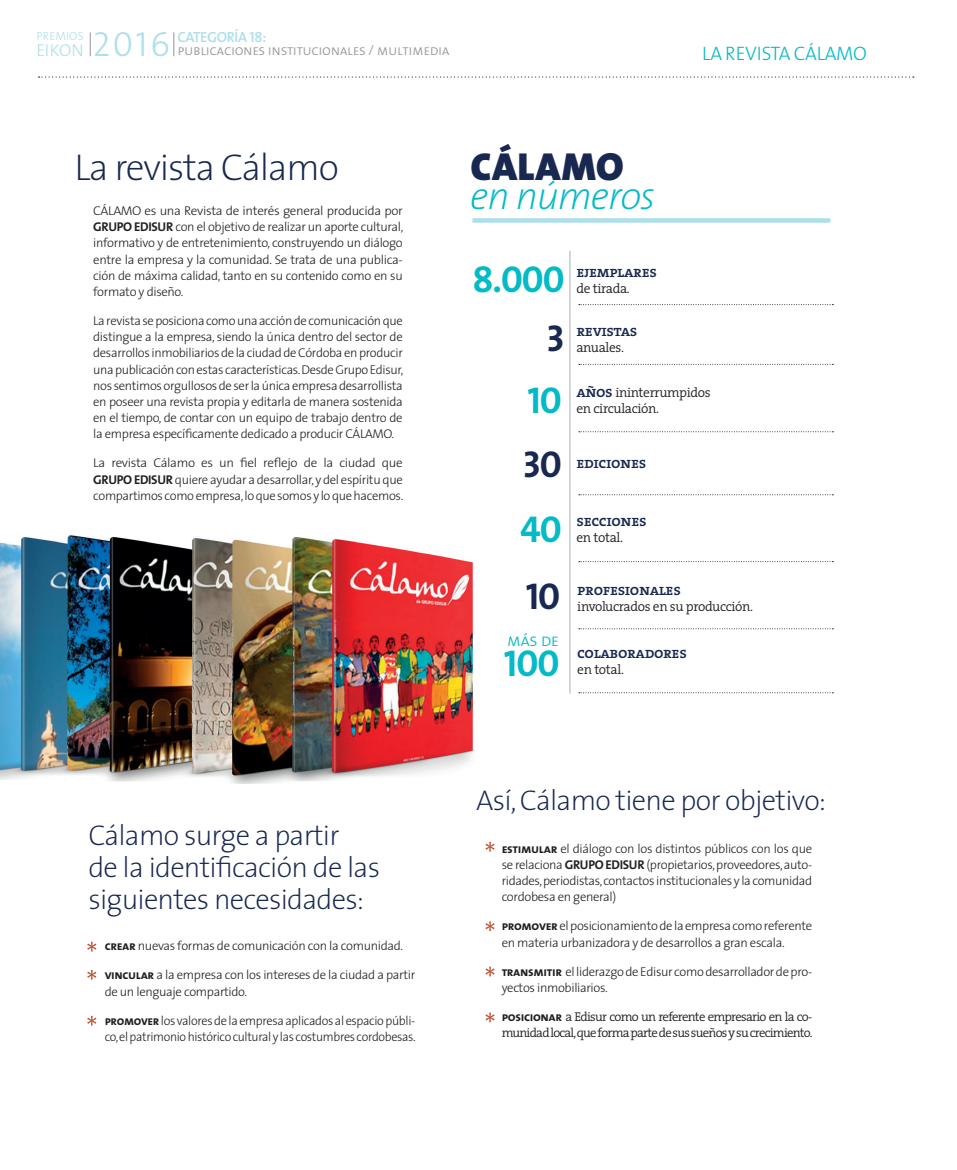
<style>
.page{position:relative;width:957px;height:1170px;background:#fff}
.page>*{position:absolute;margin:0;border:0;box-sizing:border-box;transform-origin:0 0}
.t1{font:italic 200 39.3px "The Sans";letter-spacing:-.03em;color:#03bac6}
.t2{font:900 39.3px "The Sans";letter-spacing:.005em;color:#182850}
.t3{font:200 37.5px "The Sans";letter-spacing:-.03em;color:#182850}
.t4{font:37.5px "The Sans Bold Caps";letter-spacing:-.025em;color:#03bac6}
.t5{font:37.5px "The Sans Bold Caps";color:#182850}
.t6{font:200 28.65px/32.1px "The Sans";letter-spacing:-.025em;color:#182850}
.t7{font:19.5px "The Sans Light Caps";letter-spacing:-.015em;color:#03bac6}
.t8{font:18px "The Sans Light Caps";color:#03bac6}
.t9{font:300 17.25px "The Sans";letter-spacing:-.01em;color:#addfeb}
.t10{font:15.45px "The Serif Semi Bold Caps";letter-spacing:-.025em;color:#182850}
.t11{font:14.7px "The Sans Light Caps";letter-spacing:-.025em;color:#939598}
.t12{font:14.7px "The Sans Semi Bold Caps";letter-spacing:-.025em;color:#addfeb}
.t13{font:300 13.5px/16.2px "The Serif";letter-spacing:-.025em;color:#231f20}
.t14{font:300 12.75px/16.2px "The Sans";letter-spacing:-.025em;color:#231f20;text-align:justify}
.t15{font:300 12.75px/16.2px "The Serif";letter-spacing:-.055em;color:#231f20}
.t16{font:300 11.85px "The Sans";letter-spacing:.005em;color:#addfeb}
.s1{font-family:"The Sans Light Caps";font-weight:400;font-size:34.95px}
.s2{font-family:"The Sans Bold Caps";font-weight:400}
.s3{font-family:"The Serif Semi Bold Caps";font-weight:400;font-size:15.45px;color:#182850}
</style>
<div class="page">
<img style="left:0;top:535px;width:475px;height:248px">
<svg style="left:485px;top:841px;width:10px;height:10px"></svg>
<svg style="left:485px;top:966px;width:10px;height:10px"></svg>
<svg style="left:485px;top:1012px;width:10px;height:10px"></svg>
<svg style="left:87px;top:1015px;width:9px;height:10px"></svg>
<svg style="left:87px;top:969px;width:9px;height:10px"></svg>
<svg style="left:87px;top:941px;width:9px;height:10px"></svg>
<svg style="left:485px;top:921px;width:10px;height:10px"></svg>
<svg style="left:90px;top:32px;width:1px;height:24px"></svg>
<svg style="left:174px;top:32px;width:1px;height:24px"></svg>
<svg style="left:579px;top:304px;width:254px;height:1px"></svg>
<svg style="left:579px;top:364px;width:254px;height:1px"></svg>
<svg style="left:579px;top:431px;width:254px;height:1px"></svg>
<svg style="left:579px;top:494px;width:254px;height:1px"></svg>
<svg style="left:579px;top:561px;width:254px;height:1px"></svg>
<svg style="left:579px;top:628px;width:254px;height:1px"></svg>
<svg style="left:579px;top:692px;width:254px;height:1px"></svg>
<hr style="left:569px;top:251px;width:2px;height:442px;background:#c7c8ca">
<div style="left:472px;top:218px;width:358px;height:5px;background:#addfeb"></div>
<svg style="left:39px;top:76px;width:875px;height:2px"></svg>
<p class="t12" style="left:177px;top:25px;width:90px">CATEGORÍA 18:</p>
<p class="t11" style="left:177px;top:42px;width:274px">publicaciones institucionales / multimedia</p>
<h3 class="t9" style="left:37px;top:36px;width:135px">EIKON <span class="s1">2016</span></h3>
<h3 class="t7" style="left:702px;top:42px;width:166px">LA REVISTA CÁLAMO</h3>
<p class="t16" style="left:37px;top:27px;width:48px">PREMIOS</p>
<h2 class="t3" style="left:74px;top:147px;width:266px">La revista Cálamo</h2>
<p class="t14" style="left:93px;top:202px;width:312px">CÁLAMO es una Revista de interés general producida por <span class="s2">GRUPO EDISUR</span> con el objetivo de realizar un aporte cultural, informativo y de entretenimiento, construyendo un diálogo entre la empresa y la comunidad. Se trata de una publica&shy;ción de máxima calidad, tanto en su contenido como en su formato y diseño.</p>
<p class="t14" style="left:93px;top:312px;width:312px">La revista se posiciona como una acción de comunicación que distingue a la empresa, siendo la única dentro del sector de desarrollos inmobiliarios de la ciudad de Córdoba en producir una publicación con estas características. Desde Grupo Edisur, nos sentimos orgullosos de ser la única empresa desarrollista en poseer una revista propia y editarla de manera sostenida en el tiempo, de contar con un equipo de trabajo dentro de la empresa específicamente dedicado a producir CÁLAMO.</p>
<p class="t14" style="left:93px;top:454px;width:311px">La revista Cálamo es un fiel reflejo de la ciudad que <span class="s2">GRUPO EDISUR</span> quiere ayudar a desarrollar, y del espíritu que compartimos como empresa, lo que somos y lo que hacemos.</p>
<h3 class="t6" style="left:88px;top:820px;width:293px">Cálamo surge a partir<br>de la identificación de las siguientes necesidades:</h3>
<p class="t14" style="left:105px;top:937px;width:300px"><span class="s2">crear</span> nuevas formas de comunicación con la comunidad.</p>
<p class="t14" style="left:105px;top:966px;width:312px"><span class="s2">vincular</span> a la empresa con los intereses de la ciudad a partir de un lenguaje compartido.</p>
<p class="t14" style="left:105px;top:1011px;width:312px"><span class="s2">promover</span> los valores de la empresa aplicados al espacio públi&shy;co, el patrimonio histórico cultural y las costumbres cordobesas.</p>
<h1 class="t2" style="left:470px;top:134px;width:155px">CÁLAMO</h1>
<h1 class="t1" style="left:470px;top:163px;width:186px">en números</h1>
<h2 class="t4" style="left:473px;top:248px;width:93px">8.000</h2>
<h2 class="t5" style="left:547px;top:307px;width:19px">3</h2>
<h2 class="t4" style="left:527px;top:368px;width:36px">10</h2>
<h2 class="t5" style="left:523px;top:433px;width:40px">30</h2>
<h2 class="t4" style="left:520px;top:498px;width:43px">40</h2>
<p class="t10" style="left:576px;top:258px;width:82px">ejemplares</p>
<p class="t13" style="left:576px;top:280px;width:55px">de tirada.</p>
<p class="t10" style="left:576px;top:317px;width:62px">revistas</p>
<p class="t13" style="left:576px;top:339px;width:49px">anuales.</p>
<p class="t13" style="left:576px;top:383px;width:136px"><span class="s3">años</span> ininterrumpidos en circulación.</p>
<p class="t10" style="left:576px;top:450px;width:72px">ediciones</p>
<p class="t10" style="left:576px;top:507px;width:72px">secciones</p>
<p class="t13" style="left:576px;top:529px;width:48px">en total.</p>
<h2 class="t5" style="left:526px;top:565px;width:36px">10</h2>
<h3 class="t8" style="left:507px;top:629px;width:54px">más de</h3>
<h2 class="t4" style="left:504px;top:631px;width:57px">100</h2>
<p class="t10" style="left:577px;top:577px;width:105px">profesionales</p>
<p class="t13" style="left:577px;top:598px;width:177px">involucrados en su producción.</p>
<p class="t10" style="left:577px;top:639px;width:111px">colaboradores</p>
<p class="t13" style="left:577px;top:660px;width:48px">en total.</p>
<h3 class="t6" style="left:476px;top:785px;width:351px">Así, Cálamo tiene por objetivo:</h3>
<p class="t14" style="left:502px;top:840px;width:312px"><span class="s2">estimular</span> el diálogo con los distintos públicos con los que se relaciona <span class="s2">GRUPO EDISUR</span> (propietarios, proveedores, auto&shy;ridades, periodistas, contactos institucionales y la comunidad cordobesa en general)</p>
<p class="t14" style="left:502px;top:917px;width:312px"><span class="s2">promover</span> el posicionamiento de la empresa como referente en materia urbanizadora y de desarrollos a gran escala.</p>
<p class="t14" style="left:502px;top:962px;width:312px"><span class="s2">transmitir</span> el liderazgo de Edisur como desarrollador de pro&shy;yectos inmobiliarios.</p>
<p class="t15" style="left:502px;top:1007px;width:312px"><span class="s2">posicionar</span> a Edisur como un referente empresario en la co&shy;munidad local,que forma parte de sus sueños y su crecimiento.</p>
</div>
